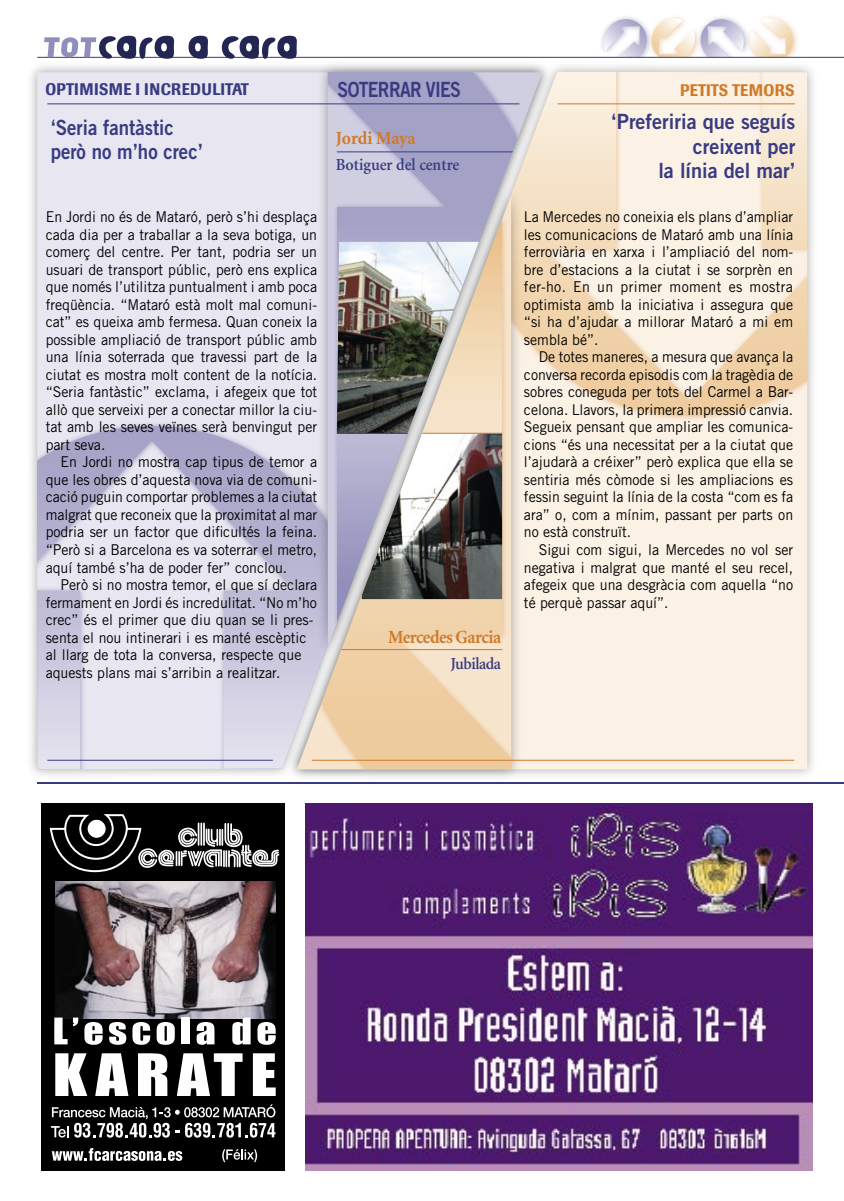
<style>
.page{position:relative;width:844px;height:1201px;background:#fff}
.page>*{position:absolute;margin:0;border:0;box-sizing:border-box;transform-origin:0 0}
.TITULAR_Trade_1_Cols_ESQ{font:21px/24.5px "Trade Gothic Bold Two";color:#383b82;text-align:right;scale:.95 1}
.TITULAR_Trade_1_Cols{font:21px/24.5px "Trade Gothic Bold Two";color:#383b82;scale:.89 1}
.TITULAR_Trade_1_Cols-2{font:21px "Trade Gothic Bold Two";letter-spacing:-.04em;color:#383b82;scale:.84 1}
.personatge_nom{font:700 18.55px "Minion";letter-spacing:-.03em;color:#d17a27;scale:.95 1}
.personatge_E_nom{font:700 18.55px "Minion";letter-spacing:-.01em;color:#d17a27;scale:.95 1}
.personatge_càrrec__copia{font:600 16.8px "Minion";color:#383b82;scale:.95 1}
.personatge_càrrec{font:600 16.8px "Minion";letter-spacing:-.03em;color:#383b82;scale:.95 1}
.TITOLETS_imago{font:500 16.62px "Imago";letter-spacing:.02em;color:#383b82;scale:.89 1}
.TITOLETS_imago-2{font:500 16.62px "Imago";letter-spacing:.01em;color:#d17a27;scale:.9 1}
.TEXT_Trade{font:14.88px/17.5px "Trade Gothic";color:#000;text-align:justify;scale:.95 1}
.TEXT_Trade_1er{font:14.88px/17.5px "Trade Gothic";color:#000;text-align:justify;scale:.95 1}
</style>
<div class="page">
<div style="left:598px;top:14px;width:55px;height:56px;background:#383b82;opacity:.4"></div>
<div style="left:646px;top:13px;width:56px;height:56px;background:#d17a27;opacity:.4"></div>
<div style="left:695px;top:14px;width:56px;height:56px;background:#383b82;opacity:.4"></div>
<div style="left:744px;top:13px;width:55px;height:56px;background:#d17a27;opacity:.4"></div>
<svg style="left:603px;top:18px;width:189px;height:41px"></svg>
<div style="left:606px;top:57px;width:223px;height:31px;background:#fff"></div>
<div style="left:285px;top:59px;width:535px;height:723px;background:#000;opacity:.34"></div>
<div style="left:553px;top:423px;width:254px;height:346px;background:#fbf1e5"></div>
<svg style="left:553px;top:72px;width:254px;height:344px;background:#f7e7d2"></svg>
<div style="left:25px;top:60px;width:528px;height:722px;background:#000;opacity:.34"></div>
<svg style="left:37px;top:72px;width:505px;height:697px;background:#e9e3e6"></svg>
<div style="left:37px;top:420px;width:336px;height:349px;background:#383b82;opacity:.4"></div>
<svg style="left:37px;top:426px;width:328px;height:343px;background:#d6d2e1"></svg>
<div style="left:315px;top:60px;width:238px;height:596px;background:#000;opacity:.34"></div>
<svg style="left:328px;top:629px;width:214px;height:18px;background:#efd9bd"></svg>
<svg style="left:328px;top:72px;width:214px;height:551px;background:#b9b1b7"></svg>
<img style="left:337px;top:242px;width:142px;height:191px">
<hr style="left:337px;top:433px;width:136px;height:1px;background:#383b82">
<hr style="left:337px;top:152px;width:182px;height:1px;background:#383b82">
<hr style="left:37px;top:782px;width:806px;height:1px;background:#383b82">
<hr style="left:37px;top:57px;width:806px;height:1px;background:#383b82">
<hr style="left:557px;top:104px;width:237px;height:1px;background:#d17a27">
<hr style="left:47px;top:104px;width:472px;height:1px;background:#383b82">
<hr style="left:47px;top:760px;width:226px;height:1px;background:#383b82">
<hr style="left:311px;top:760px;width:482px;height:1px;background:#d17a27">
<svg style="left:44px;top:36px;width:253px;height:23px"></svg>
<div style="left:41px;top:803px;width:243px;height:367px;background:#000"></div>
<svg style="left:49px;top:814px;width:231px;height:59px"></svg>
<svg style="left:51px;top:1104px;width:224px;height:33px"></svg>
<img style="left:55px;top:881px;width:221px;height:137px">
<svg style="left:55px;top:1053px;width:32px;height:43px"></svg>
<svg style="left:95px;top:1053px;width:33px;height:43px"></svg>
<svg style="left:138px;top:1053px;width:29px;height:43px"></svg>
<svg style="left:177px;top:1053px;width:65px;height:43px"></svg>
<svg style="left:253px;top:1053px;width:22px;height:43px"></svg>
<svg style="left:54px;top:1017px;width:24px;height:27px"></svg>
<svg style="left:84px;top:1022px;width:19px;height:22px"></svg>
<svg style="left:109px;top:1022px;width:17px;height:22px"></svg>
<svg style="left:132px;top:1022px;width:18px;height:22px"></svg>
<svg style="left:157px;top:1022px;width:18px;height:22px"></svg>
<div style="left:182px;top:1017px;width:8px;height:27px;background:#fff"></div>
<svg style="left:196px;top:1022px;width:18px;height:22px"></svg>
<svg style="left:232px;top:1017px;width:18px;height:27px"></svg>
<svg style="left:257px;top:1022px;width:18px;height:22px"></svg>
<svg style="left:222px;top:1149px;width:35px;height:13px"></svg>
<svg style="left:52px;top:1148px;width:130px;height:12px"></svg>
<img style="left:305px;top:803px;width:506px;height:367px">
<p class="TITOLETS_imago" style="left:46px;top:79px;width:230px">OPTIMISME I INCREDULITAT</p>
<p class="TITULAR_Trade_1_Cols" style="left:51px;top:114px;width:172px">‘Seria fantàstic però no m’ho crec’</p>
<p class="TEXT_Trade_1er" style="left:46px;top:208px;width:287px">En Jordi no és de Mataró, però s’hi desplaça cada dia per a traballar a la seva botiga, un comerç del centre. Per tant, podria ser un usuari de transport públic, però ens explica que només l’utilitza puntualment i amb poca freqüència. “Mataró està molt mal comuni&shy;cat” es queixa amb fermesa. Quan coneix la possible ampliació de transport públic amb una línia soterrada que travessi part de la ciutat es mostra molt content de la notícia. “Seria fantàstic” exclama, i afegeix que tot allò que serveixi per a conectar millor la ciu&shy;tat amb les seves veïnes serà benvingut per part seva.</p>
<p class="TEXT_Trade" style="left:46px;top:453px;width:287px;text-indent:15px">En Jordi no mostra cap tipus de temor a que les obres d’aquesta nova via de comuni&shy;cació puguin comportar problemes a la ciutat malgrat que reconeix que la proximitat al mar podria ser un factor que dificultés la feina. “Però si a Barcelona es va soterrar el metro, aquí també s’ha de poder fer” conclou.</p>
<p class="TEXT_Trade" style="left:46px;top:576px;width:287px;text-align:left;text-indent:15px">Però si no mostra temor, el que sí declara fermament en Jordi és incredulitat. “No m’ho crec” és el primer que diu quan se li pres&shy;senta el nou intinerari i es manté escèptic al llarg de tota la conversa, respecte que aquests plans mai s’arribin a realitzar.</p>
<p class="TITULAR_Trade_1_Cols-2" style="left:337px;top:76px;width:148px">SOTERRAR VIES</p>
<p class="personatge_E_nom" style="left:336px;top:128px;width:86px">Jordi Maya</p>
<p class="personatge_càrrec__copia" style="left:336px;top:156px;width:132px">Botiguer del centre</p>
<p class="personatge_nom" style="left:388px;top:627px;width:120px">Mercedes Garcia</p>
<p class="personatge_càrrec" style="left:450px;top:655px;width:55px">Jubilada</p>
<p class="TITOLETS_imago-2" style="left:680px;top:80px;width:128px">PETITS TEMORS</p>
<p class="TITULAR_Trade_1_Cols_ESQ" style="left:611px;top:109px;width:195px">‘Preferiria que seguís creixent per<br>la línia del mar’</p>
<p class="TEXT_Trade_1er" style="left:524px;top:208px;width:285px">La Mercedes no coneixia els plans d’ampliar les comunicacions de Mataró amb una línia ferroviària en xarxa i l’ampliació del nom&shy;bre d’estacions a la ciutat i se sorprèn en fer-ho. En un primer moment es mostra optimista amb la iniciativa i assegura que “si ha d’ajudar a millorar Mataró a mi em sembla bé”.</p>
<p class="TEXT_Trade" style="left:524px;top:348px;width:285px;text-indent:15px">De totes maneres, a mesura que avança la conversa recorda episodis com la tragèdia de sobres coneguda per tots del Carmel a Bar&shy;celona. Llavors, la primera impressió canvia.<br>Segueix pensant que ampliar les comunica&shy;cions “és una necessitat per a la ciutat que l’ajudarà a créixer” però explica que ella se sentiria més còmode si les ampliacions es fessin seguint la línia de la costa “com es fa ara” o, com a mínim, passant per parts on no està construït.</p>
<p class="TEXT_Trade" style="left:524px;top:541px;width:285px;text-indent:15px">Sigui com sigui, la Mercedes no vol ser negativa i malgrat que manté el seu recel, afegeix que una desgràcia com aquella “no té perquè passar aquí”.</p>
</div>
